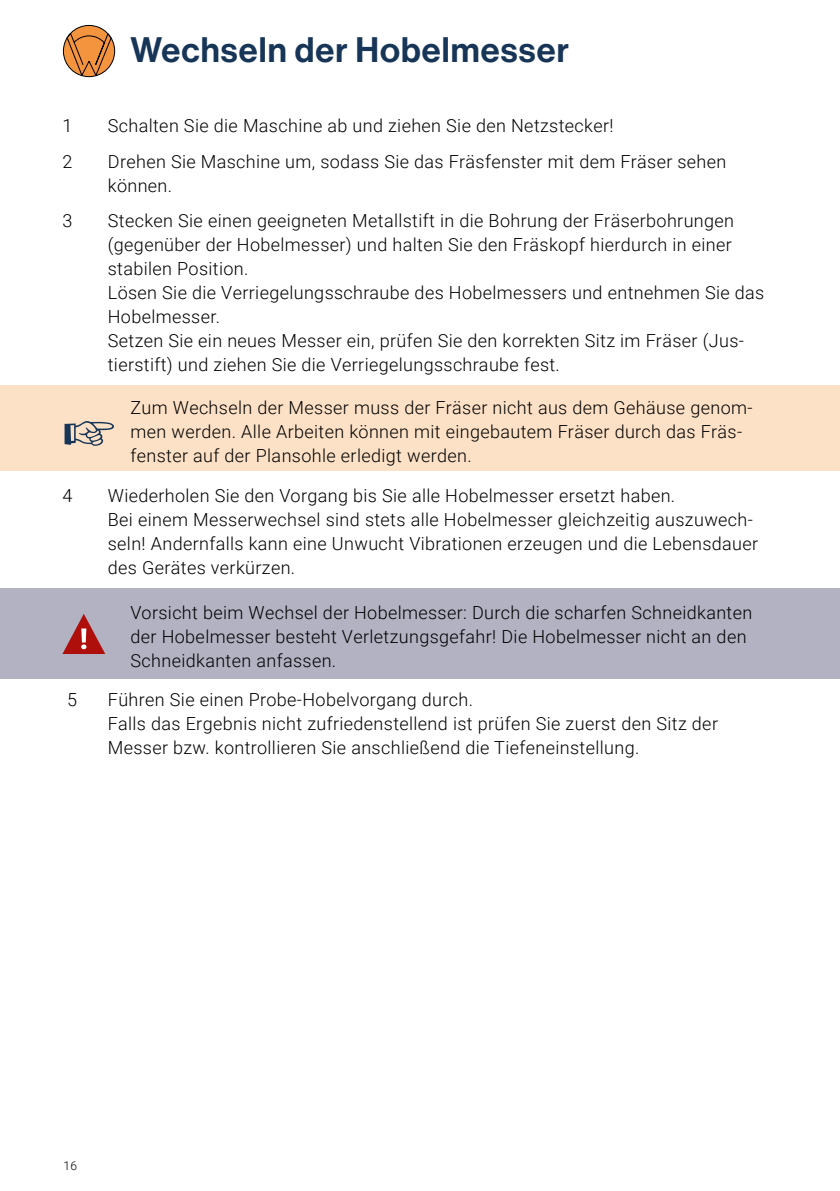
<style>
.page{position:relative;width:840px;height:1191px;background:#fff}
.page>*{position:absolute;margin:0;border:0;box-sizing:border-box;transform-origin:0 0}
.Kapitel_Head-Links{font:34.6px "Neue Haas Display Mediu";letter-spacing:.03em;color:#173557}
.Fliesstext_Einrückun{font:300 18px/24px "Roboto";letter-spacing:.02em;color:#000}
.Fliesstext{font:300 18px/24px "Roboto";letter-spacing:.02em;color:#000}
.t1{font:300 12px "Roboto";color:#000}
</style>
<div class="page">
<svg style="left:63px;top:25px;width:52px;height:52px"></svg>
<div style="left:63px;top:25px;width:52px;height:52px;border:1px solid #000;border-radius:50%"></div>
<svg style="left:66px;top:31px;width:46px;height:47px;background:#d28b4d"></svg>
<div style="left:0;top:386px;width:839px;height:85px;background:#fde1c7"></div>
<div style="left:0;top:588px;width:839px;height:91px;background:#b2b2c2"></div>
<svg style="left:62px;top:614px;width:43px;height:40px"></svg>
<p class="Kapitel_Head-Links" style="left:130px;top:30px;width:439px">Wechseln der Hobelmesser</p>
<p class="Fliesstext_Einrückun" style="left:62px;top:113px;width:11px">1</p>
<p class="Fliesstext_Einrückun" style="left:108px;top:113px;width:507px">Schalten Sie die Maschine ab und ziehen Sie den Netzstecker!</p>
<p class="Fliesstext_Einrückun" style="left:62px;top:149px;width:11px">2</p>
<p class="Fliesstext_Einrückun" style="left:108px;top:149px;width:619px">Drehen Sie Maschine um, sodass Sie das Fräsfenster mit dem Fräser sehen können.</p>
<p class="Fliesstext_Einrückun" style="left:62px;top:208px;width:11px">3</p>
<p class="Fliesstext_Einrückun" style="left:108px;top:208px;width:657px">Stecken Sie einen geeigneten Metallstift in die Bohrung der Fräserbohrungen (gegenüber der Hobelmesser) und halten Sie den Fräskopf hierdurch in einer stabilen Position.<br>Lösen Sie die Verriegelungsschraube des Hobelmessers und entnehmen Sie das Hobelmesser.<br>Setzen Sie ein neues Messer ein, prüfen Sie den korrekten Sitz im Fräser (Jus&shy;tierstift) und ziehen Sie die Verriegelungsschraube fest.</p>
<p class="Fliesstext" style="left:130px;top:395px;width:623px">Zum Wechseln der Messer muss der Fräser nicht aus dem Gehäuse genom&shy;men werden. Alle Arbeiten können mit eingebautem Fräser durch das Fräs-</p>
<p class="Fliesstext" style="left:130px;top:443px;width:342px">fenster auf der Plansohle erledigt werden.</p>
<p class="Fliesstext_Einrückun" style="left:62px;top:483px;width:11px">4</p>
<p class="Fliesstext_Einrückun" style="left:108px;top:483px;width:651px">Wiederholen Sie den Vorgang bis Sie alle Hobelmesser ersetzt haben.<br>Bei einem Messerwechsel sind stets alle Hobelmesser gleichzeitig auszuwech&shy;seln! Andernfalls kann eine Unwucht Vibrationen erzeugen und die Lebensdauer des Gerätes verkürzen.</p>
<p class="Fliesstext" style="left:130px;top:600px;width:623px">Vorsicht beim Wechsel der Hobelmesser: Durch die scharfen Schneidkanten der Hobelmesser besteht Verletzungsgefahr! Die Hobelmesser nicht an den<br>Schneidkanten anfassen.</p>
<p class="Fliesstext_Einrückun" style="left:67px;top:687px;width:11px">5</p>
<p class="Fliesstext_Einrückun" style="left:108px;top:687px;width:611px">Führen Sie einen Probe-Hobelvorgang durch.<br>Falls das Ergebnis nicht zufriedenstellend ist prüfen Sie zuerst den Sitz der<br>Messer bzw. kontrollieren Sie anschließend die Tiefeneinstellung.</p>
<p class="t1" style="left:63px;top:1156px;width:15px">16</p>
</div>
